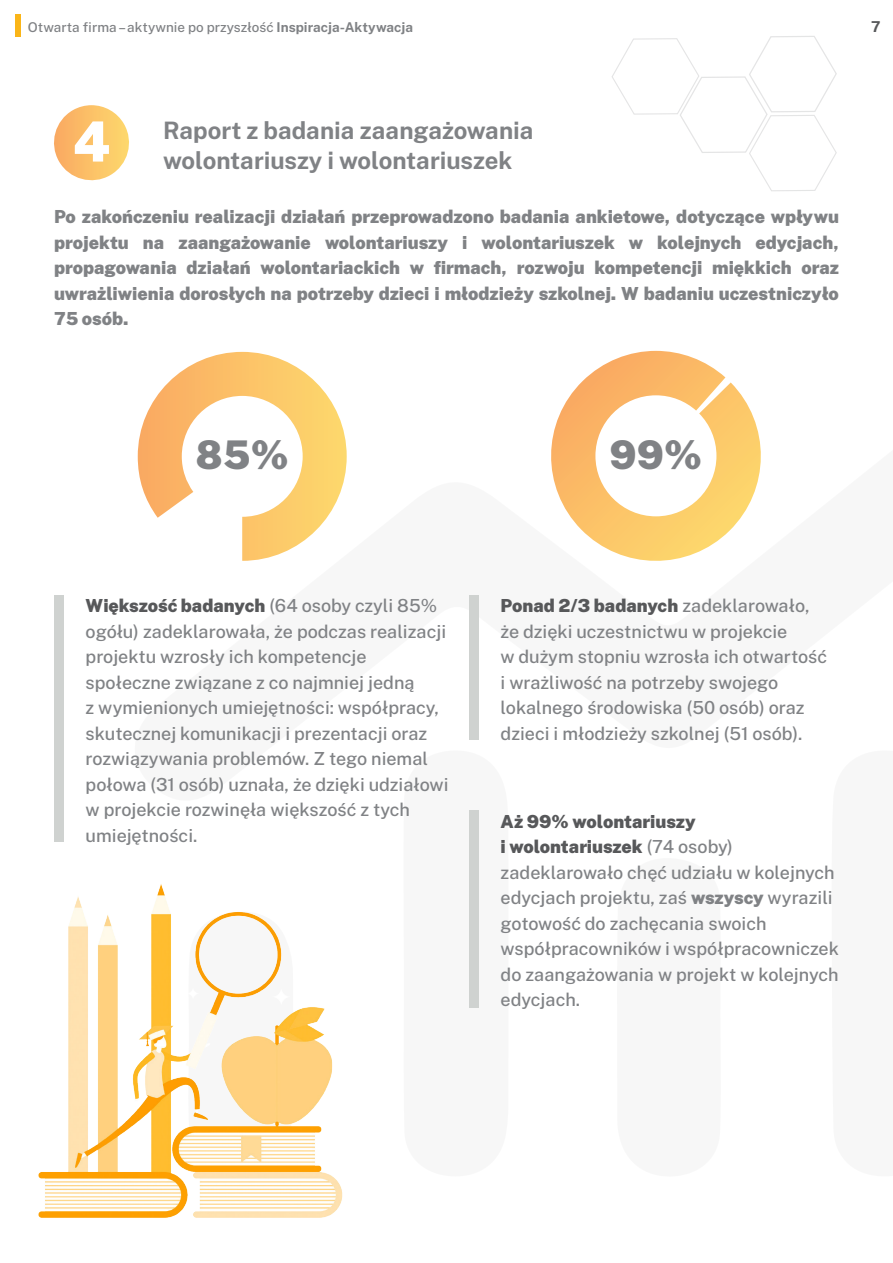
<style>
.page{position:relative;width:893px;height:1263px;background:#fff}
.page>*{position:absolute;margin:0;border:0;box-sizing:border-box;transform-origin:0 0}
.t1{font:900 55.5px "Public Sans";color:#fff}
.t2{font:900 39.45px "Public Sans";color:#808285}
.t3{font:700 24px/30px "Public Sans";color:#808285}
.t4{font:500 18px/25.5px "Public Sans";color:#808285}
.t5{font:900 18px/25.5px "Public Sans";color:#808285;text-align:justify}
.t6{font:700 15px "Public Sans";color:#57585a}
.t7{font:500 13.5px "Public Sans";color:#808285}
.s1{font-weight:700}
.s2{font-weight:900;color:#57585a}
.s3{font-weight:900}
</style>
<div class="page">
<div style="left:16px;top:14px;width:5px;height:22px;background:#fab518"></div>
<img style="left:38px;top:884px;width:305px;height:334px">
<div style="left:469px;top:595px;width:10px;height:145px;background:#cfd2d0"></div>
<div style="left:469px;top:810px;width:10px;height:198px;background:#cfd2d0"></div>
<div style="left:54px;top:595px;width:10px;height:247px;background:#cfd2d0"></div>
<svg style="left:551px;top:351px;width:210px;height:210px"></svg>
<svg style="left:138px;top:352px;width:209px;height:209px"></svg>
<svg style="left:54px;top:105px;width:75px;height:76px"></svg>
<svg style="left:612px;top:36px;width:225px;height:155px"></svg>
<p class="t7" style="left:28px;top:17px;width:387px">Otwarta firma – aktywnie po przyszłość <span class="s1">Inspiracja-Aktywacja</span></p>
<p class="t6" style="left:871px;top:16px;width:11px">7</p>
<p class="t1" style="left:73px;top:101px;width:39px">4</p>
<p class="t3" style="left:163px;top:114px;width:372px">Raport z badania zaangażowania wolontariuszy i wolontariuszek</p>
<p class="t5" style="left:54px;top:203px;width:786px">Po zakończeniu realizacji działań przeprowadzono badania ankietowe, dotyczące wpływu projektu na zaangażowanie wolontariuszy i wolontariuszek w kolejnych edycjach, propagowania działań wolontariackich w firmach, rozwoju kompetencji miękkich oraz uwrażliwienia dorosłych na potrzeby dzieci i młodzieży szkolnej. W badaniu uczestniczyło 75 osób.</p>
<p class="t2" style="left:195px;top:426px;width:95px">85%</p>
<p class="t2" style="left:609px;top:426px;width:94px">99%</p>
<p class="t4" style="left:86px;top:592px;width:364px"><span class="s2">Większość badanych</span> (64 osoby czyli 85% ogółu) zadeklarowała, że podczas realizacji projektu wzrosły ich kompetencje społeczne związane z co najmniej jedną<br>z wymienionych umiejętności: współpracy, skutecznej komunikacji i prezentacji oraz rozwiązywania problemów. Z tego niemal połowa (31 osób) uznała, że dzięki udziałowi w projekcie rozwinęła większość z tych umiejętności.</p>
<p class="t4" style="left:501px;top:592px;width:328px"><span class="s2">Ponad 2/3 badanych</span> zadeklarowało, że dzięki uczestnictwu w projekcie<br>w dużym stopniu wzrosła ich otwartość i wrażliwość na potrzeby swojego lokalnego środowiska (50 osób) oraz dzieci i młodzieży szkolnej (51 osób).</p>
<p class="t4" style="left:501px;top:807px;width:340px"><span class="s2">Aż 99% wolontariuszy<br>i wolontariuszek</span> (74 osoby) zadeklarowało chęć udziału w kolejnych edycjach projektu, zaś <span class="s3">wszyscy</span> wyrazili gotowość do zachęcania swoich współpracowników i współpracowniczek do zaangażowania w projekt w kolejnych edycjach.</p>
</div>
